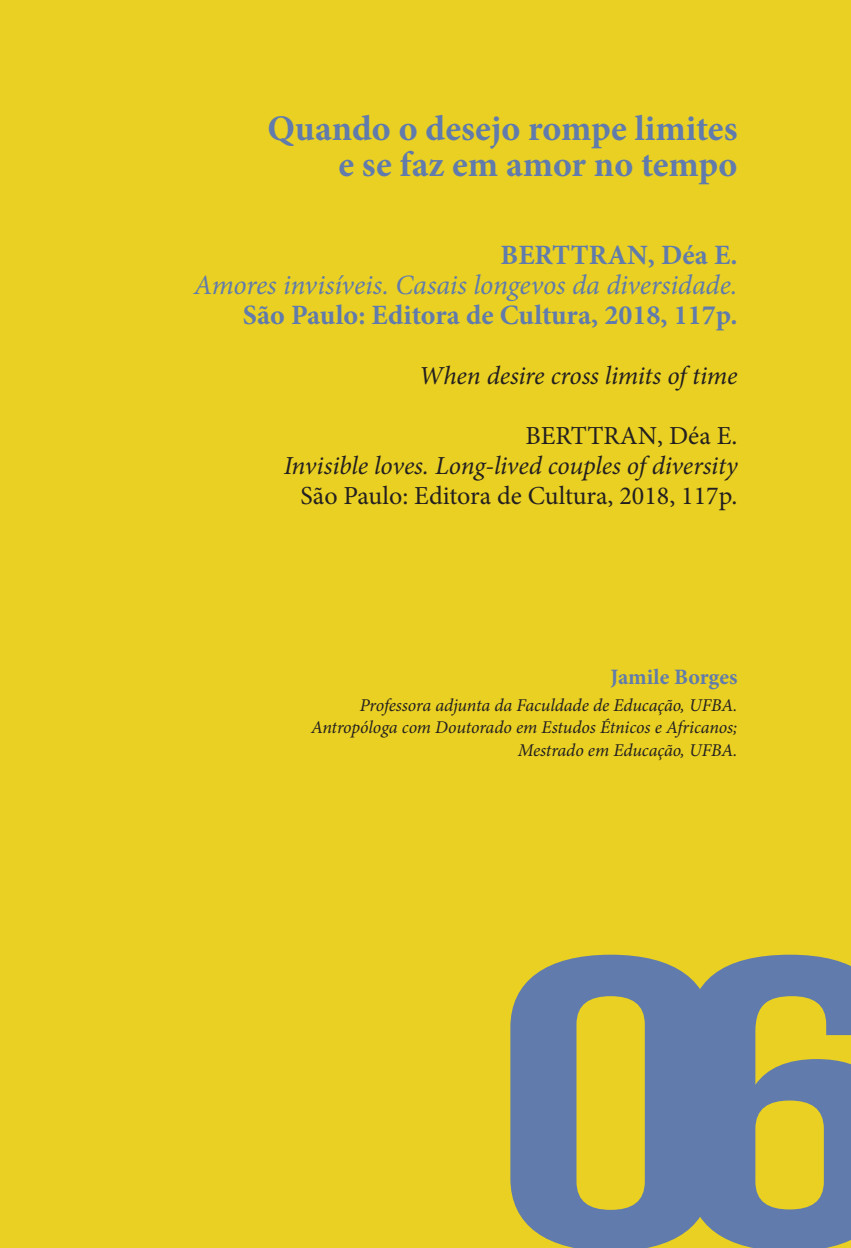
<style>
.page{position:relative;width:851px;height:1248px;background:#fff}
.page>*{position:absolute;margin:0;border:0;box-sizing:border-box;transform-origin:0 0}
.t1{font:414px "Bebas Neue";color:#607bac;scale:1.45 1}
.t2{font:700 36px/36px "Minion Pro";color:#607bac;text-align:right}
.t3{font:700 28px "Minion Pro";color:#607bac}
.t4{font:italic 28px "Minion Pro";letter-spacing:-.005em;color:#607bac}
.t5{font:italic 26px "Minion Pro";letter-spacing:-.01em;color:#231f20}
.t6{font:26px "Minion Pro";color:#231f20}
.t7{font:700 22px "Minion Pro";color:#607bac}
.t8{font:italic 18px/22px "Minion Pro";letter-spacing:-.005em;color:#231f20;text-align:right}
</style>
<div class="page">
<div style="left:0;top:0;width:850px;height:1247px;background:#e9d023"></div>
<h2 class="t2" style="left:267px;top:110px;width:471px">Quando o desejo rompe limites e se faz em amor no tempo</h2>
<h3 class="t3" style="left:500px;top:235px;width:238px">BERTTRAN, Déa E.</h3>
<h3 class="t4" style="left:194px;top:265px;width:545px">Amores invisíveis. Casais longevos da diversidade.</h3>
<h3 class="t3" style="left:243px;top:295px;width:496px">São Paulo: Editora de Cultura, 2018, 117p.</h3>
<h3 class="t5" style="left:419px;top:357px;width:320px">When desire cross limits of time</h3>
<h3 class="t6" style="left:525px;top:418px;width:213px">BERTTRAN, Déa E.</h3>
<h3 class="t5" style="left:284px;top:447px;width:455px">Invisible loves. Long-lived couples of diversity</h3>
<h3 class="t6" style="left:300px;top:478px;width:438px">São Paulo: Editora de Cultura, 2018, 117p.</h3>
<p class="t7" style="left:610px;top:661px;width:128px">Jamile Borges</p>
<p class="t8" style="left:311px;top:694px;width:428px">Professora adjunta da Faculdade de Educação, UFBA.<br>Antropóloga com Doutorado em Estudos Étnicos e Africanos;<br>Mestrado em Educação, UFBA.</p>
<h1 class="t1" style="left:491px;top:877px;width:288px">06</h1>
</div>
